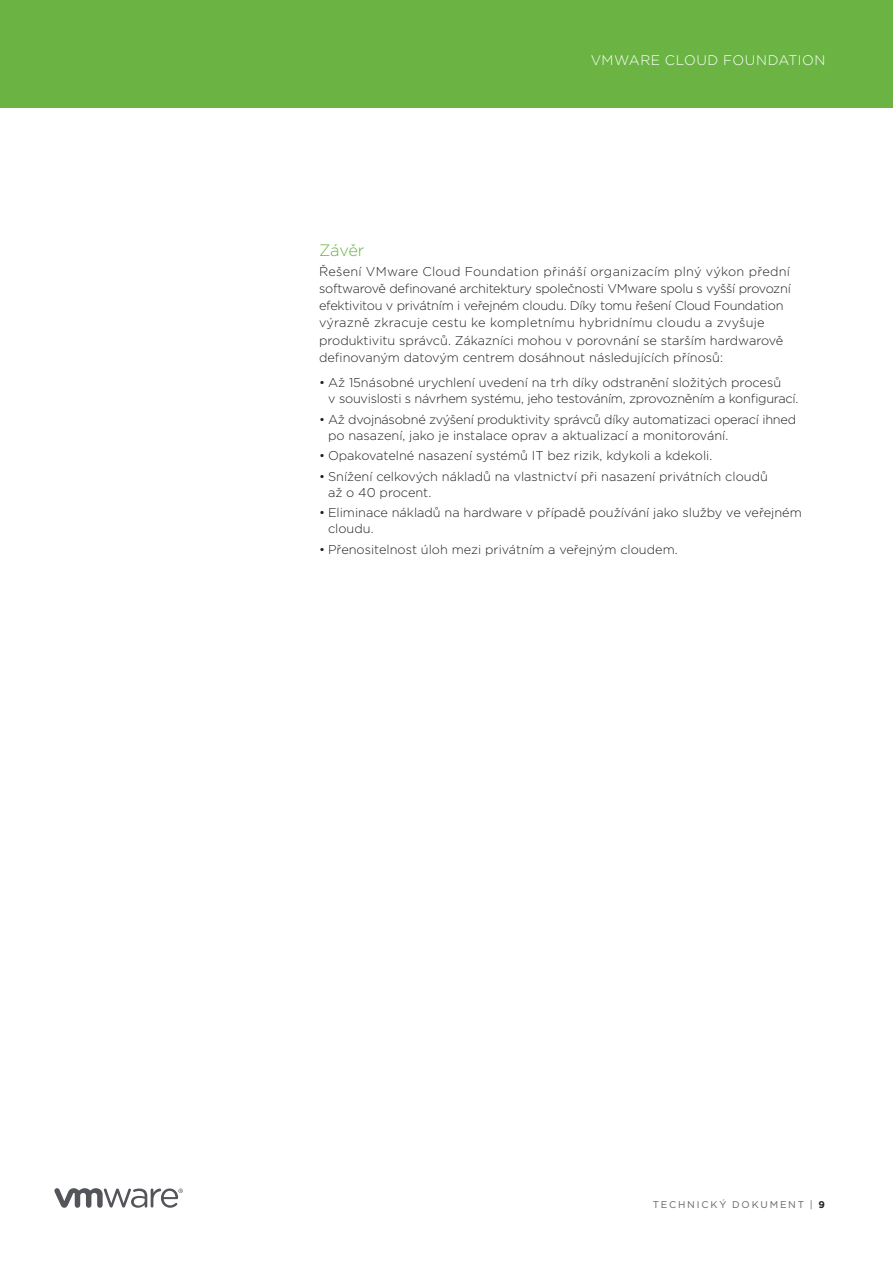
<style>
.page{position:relative;width:893px;height:1263px;background:#fff}
.page>*{position:absolute;margin:0;border:0;box-sizing:border-box;transform-origin:0 0}
._4a__SUBHEAD-1{font:300 16.5px "Gotham";letter-spacing:-.015em;color:#6bb444}
.FOLIO-WHITE-TITLES{font:300 13.8px "Gotham";letter-spacing:.035em;color:#fff}
._3a__BODY_TEXT{font:300 12.75px/17.2px "Gotham";color:#231f20}
._3a__BODY_TEXT-2{font:300 12.75px/16.2px "Gotham";letter-spacing:-.02em;color:#231f20}
.FOLIO-BOTTOM-GRAY{font:9.75px "Gotham";letter-spacing:.18em;color:#636265}
.s1{font-weight:700;color:#231f20}
</style>
<div class="page">
<div style="left:0;top:0;width:893px;height:108px;background:#6bb444"></div>
<svg style="left:54px;top:1188px;width:129px;height:20px"></svg>
<p class="FOLIO-WHITE-TITLES" style="left:591px;top:51px;width:236px">VMWARE CLOUD FOUNDATION</p>
<p class="_4a__SUBHEAD-1" style="left:319px;top:240px;width:47px">Závěr</p>
<p class="_3a__BODY_TEXT" style="left:319px;top:262px;width:473px">Řešení VMware Cloud Foundation přináší organizacím plný výkon přední softwarově definované architektury společnosti VMware spolu s vyšší provozní efektivitou v privátním i veřejném cloudu. Díky tomu řešení Cloud Foundation výrazně zkracuje cestu ke kompletnímu hybridnímu cloudu a zvyšuje produktivitu správců. Zákazníci mohou v porovnání se starším hardwarově definovaným datovým centrem dosáhnout následujících přínosů:</p>
<p class="_3a__BODY_TEXT-2" style="left:328px;top:374px;width:472px;text-indent:-9px">• Až 15násobné urychlení uvedení na trh díky odstranění složitých procesů<br>v souvislosti s návrhem systému, jeho testováním, zprovozněním a konfigurací.</p>
<p class="_3a__BODY_TEXT-2" style="left:328px;top:411px;width:470px;text-indent:-9px">• Až dvojnásobné zvýšení produktivity správců díky automatizaci operací ihned po nasazení, jako je instalace oprav a aktualizací a monitorování.</p>
<p class="_3a__BODY_TEXT" style="left:319px;top:447px;width:395px">• Opakovatelné nasazení systémů IT bez rizik, kdykoli a kdekoli.</p>
<p class="_3a__BODY_TEXT" style="left:328px;top:468px;width:441px;line-height:16.2px;text-indent:-9px">• Snížení celkových nákladů na vlastnictví při nasazení privátních cloudů až o 40 procent.</p>
<p class="_3a__BODY_TEXT" style="left:328px;top:504px;width:475px;line-height:16.2px;text-indent:-9px">• Eliminace nákladů na hardware v případě používání jako služby ve veřejném cloudu.</p>
<p class="_3a__BODY_TEXT" style="left:319px;top:540px;width:360px">• Přenositelnost úloh mezi privátním a veřejným cloudem.</p>
<p class="FOLIO-BOTTOM-GRAY" style="left:653px;top:1198px;width:174px">TECHNICKÝ DOKUMENT | <span class="s1">9</span></p>
</div>
